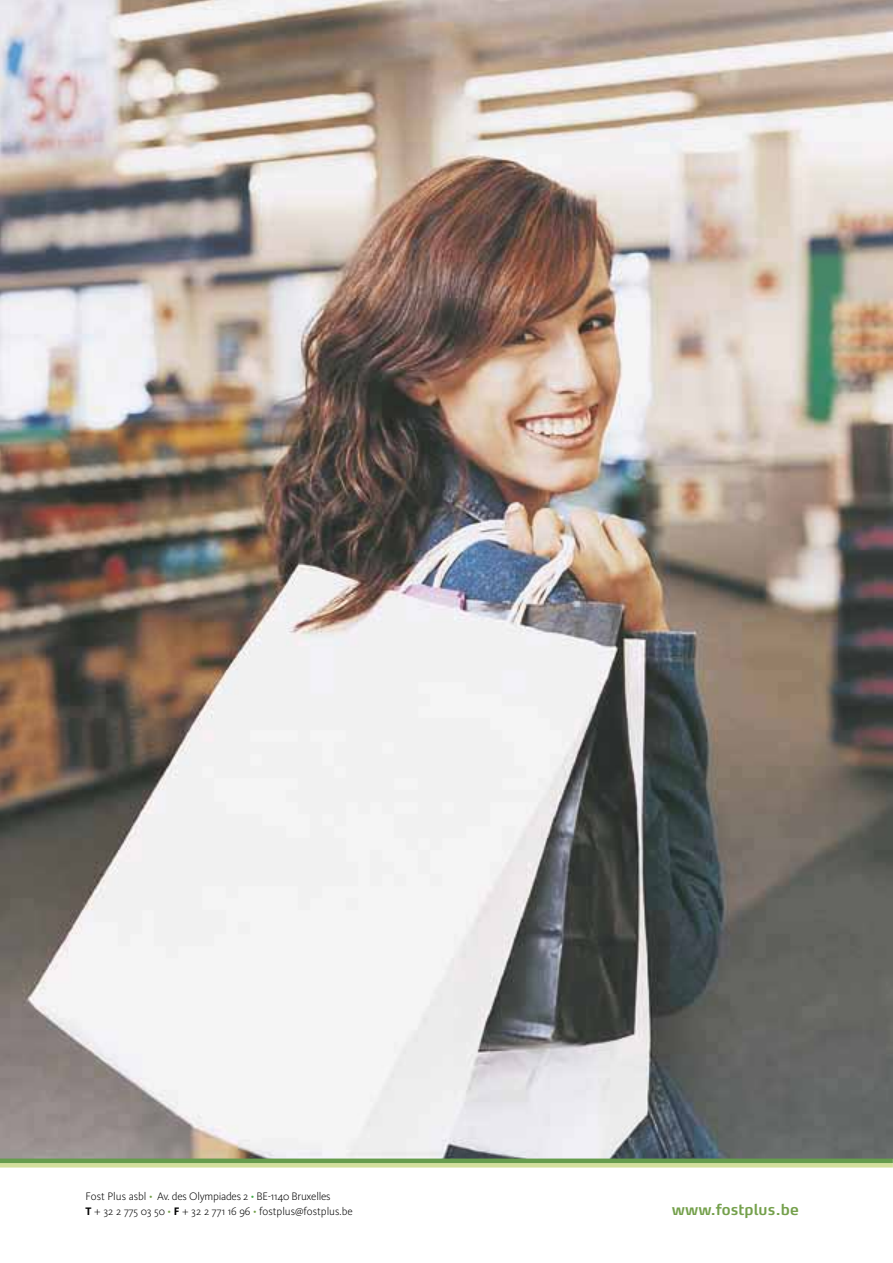
<style>
.page{position:relative;width:893px;height:1263px;background:#fff}
.page>*{position:absolute;margin:0;border:0;box-sizing:border-box;transform-origin:0 0}
.t1{font:600 15px "Max Pro";color:#74a04b}
.t2{font:300 11.25px/15px "Kievit Pro";color:#000}
.t3{font:300 11.25px "Kievit Pro";letter-spacing:-.02em;color:#000}
.s1{color:#74a04b}
.s2{font-weight:700}
.s3{color:#41ad49}
</style>
<div class="page">
<img style="left:0;top:0;width:893px;height:1158px">
<hr style="left:0;top:1163px;width:893px;height:4px;background:#d2df9c">
<div style="left:0;top:1158px;width:893px;height:5px;background:#659c4d"></div>
<p class="t2" style="left:86px;top:1189px;width:269px">Fost Plus asbl <span class="s1">•</span> 40, rue Martin V <span class="s1">•</span> BE-1200 Bruxelles<br><span class="s2">T</span> + 32 2 775 03 50 <span class="s1">•</span> <span class="s2">F</span> + 32 2 771 16 96 <span class="s1">•</span> fostplus@fostplus.be</p>
<p class="t3" style="left:157px;top:1189px;width:175px">Av. des Olympiades 2 <span class="s3">•</span> BE-1140 Bruxelles</p>
<h1 class="t1" style="left:672px;top:1200px;width:129px">www.fostplus.be</h1>
</div>
